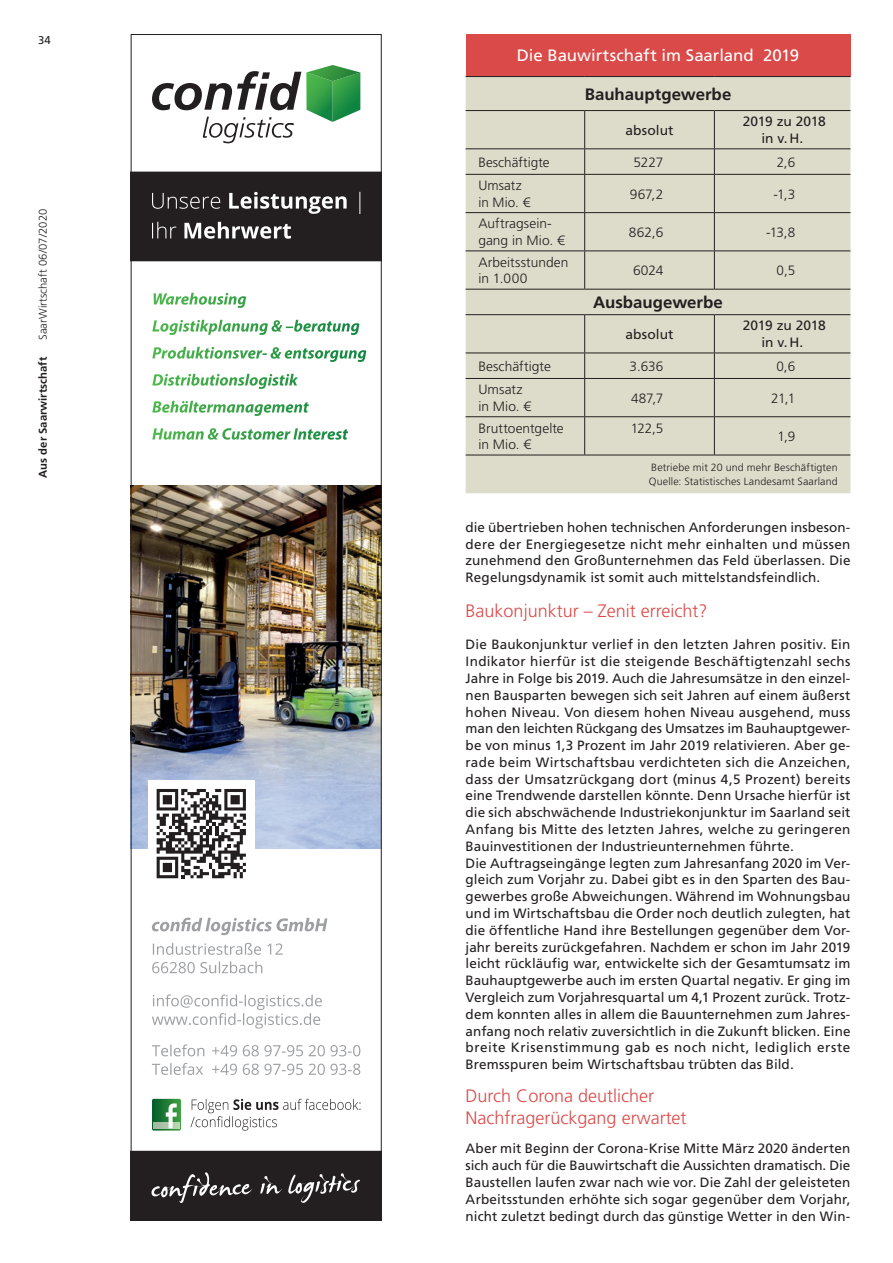
<style>
.page{position:relative;width:893px;height:1263px;background:#fff}
.page>*{position:absolute;margin:0;border:0;box-sizing:border-box;transform-origin:0 0}
.t1{font:300 18px/21.8px "Frutiger LT";color:#da4a49}
.t2{font:16.5px "Frutiger LT";letter-spacing:-.005em;color:#fff}
.t3{font:700 16.5px "Frutiger LT";color:#231f20}
.t4{font:13.5px/16.8px "Frutiger LT";letter-spacing:.01em;color:#231f20;text-align:justify}
.t5{font:300 13.5px/16.8px "Frutiger LT";letter-spacing:.005em;color:#231f20}
.t6{font:13.5px/16.8px "Frutiger LT";letter-spacing:-.015em;color:#231f20;text-align:center}
.t7{font:300 11.25px "Frutiger LT";color:#231f20}
.t8{font:700 11.25px "Frutiger LT";color:#231f20}
.t9{font:11.25px "Frutiger LT";color:#231f20}
.t10{font:300 10.5px/13.5px "Frutiger LT";letter-spacing:.01em;color:#231f20}
</style>
<div class="page">
<svg style="left:152px;top:65px;width:208px;height:78px"></svg>
<svg style="left:154px;top:293px;width:92px;height:15px"></svg>
<svg style="left:152px;top:320px;width:207px;height:15px"></svg>
<svg style="left:152px;top:347px;width:214px;height:15px"></svg>
<svg style="left:152px;top:374px;width:146px;height:15px"></svg>
<svg style="left:152px;top:401px;width:157px;height:15px"></svg>
<svg style="left:152px;top:428px;width:196px;height:12px"></svg>
<svg style="left:133px;top:172px;width:247px;height:89px;background:#353132"></svg>
<img style="left:133px;top:486px;width:247px;height:362px">
<svg style="left:152px;top:994px;width:170px;height:34px"></svg>
<svg style="left:152px;top:943px;width:131px;height:30px"></svg>
<svg style="left:152px;top:917px;width:175px;height:18px"></svg>
<svg style="left:152px;top:1063px;width:51px;height:12px"></svg>
<svg style="left:152px;top:1044px;width:52px;height:12px"></svg>
<svg style="left:212px;top:1063px;width:148px;height:12px"></svg>
<svg style="left:212px;top:1045px;width:148px;height:11px"></svg>
<div style="left:148px;top:780px;width:106px;height:107px;background:#fff"></div>
<svg style="left:157px;top:789px;width:89px;height:89px"></svg>
<svg style="left:133px;top:1151px;width:247px;height:67px;background:#312d2e"></svg>
<svg style="left:190px;top:1099px;width:170px;height:31px"></svg>
<svg style="left:152px;top:1099px;width:29px;height:31px"></svg>
<div style="left:466px;top:34px;width:384px;height:43px;background:#da4a49"></div>
<div style="left:466px;top:77px;width:384px;height:416px;background:#dddbca"></div>
<hr style="left:466px;top:76px;width:119px;height:1px;background:#231f20">
<hr style="left:585px;top:76px;width:129px;height:1px;background:#231f20">
<hr style="left:714px;top:76px;width:136px;height:1px;background:#231f20">
<hr style="left:466px;top:110px;width:119px;height:1px;background:#231f20">
<hr style="left:585px;top:110px;width:129px;height:1px;background:#231f20">
<hr style="left:714px;top:110px;width:136px;height:1px;background:#231f20">
<hr style="left:466px;top:148px;width:119px;height:1px;background:#231f20">
<hr style="left:585px;top:148px;width:129px;height:1px;background:#231f20">
<hr style="left:714px;top:148px;width:136px;height:1px;background:#231f20">
<hr style="left:466px;top:174px;width:119px;height:1px;background:#231f20">
<hr style="left:585px;top:174px;width:129px;height:1px;background:#231f20">
<hr style="left:714px;top:174px;width:136px;height:1px;background:#231f20">
<hr style="left:466px;top:212px;width:119px;height:1px;background:#231f20">
<hr style="left:585px;top:212px;width:129px;height:1px;background:#231f20">
<hr style="left:714px;top:212px;width:136px;height:1px;background:#231f20">
<hr style="left:466px;top:250px;width:119px;height:1px;background:#231f20">
<hr style="left:585px;top:250px;width:129px;height:1px;background:#231f20">
<hr style="left:714px;top:250px;width:136px;height:1px;background:#231f20">
<hr style="left:466px;top:289px;width:119px;height:1px;background:#231f20">
<hr style="left:585px;top:289px;width:129px;height:1px;background:#231f20">
<hr style="left:714px;top:289px;width:136px;height:1px;background:#231f20">
<hr style="left:466px;top:314px;width:119px;height:1px;background:#231f20">
<hr style="left:585px;top:314px;width:129px;height:1px;background:#231f20">
<hr style="left:714px;top:314px;width:136px;height:1px;background:#231f20">
<hr style="left:466px;top:353px;width:119px;height:1px;background:#231f20">
<hr style="left:585px;top:353px;width:129px;height:1px;background:#231f20">
<hr style="left:714px;top:353px;width:136px;height:1px;background:#231f20">
<hr style="left:466px;top:378px;width:119px;height:1px;background:#231f20">
<hr style="left:585px;top:378px;width:129px;height:1px;background:#231f20">
<hr style="left:714px;top:378px;width:136px;height:1px;background:#231f20">
<hr style="left:466px;top:416px;width:119px;height:1px;background:#231f20">
<hr style="left:585px;top:416px;width:129px;height:1px;background:#231f20">
<hr style="left:714px;top:416px;width:136px;height:1px;background:#231f20">
<hr style="left:714px;top:111px;width:1px;height:37px;background:#231f20">
<svg style="left:714px;top:149px;width:1px;height:25px"></svg>
<hr style="left:714px;top:175px;width:1px;height:37px;background:#231f20">
<hr style="left:714px;top:213px;width:1px;height:37px;background:#231f20">
<hr style="left:714px;top:251px;width:1px;height:38px;background:#231f20">
<hr style="left:714px;top:315px;width:1px;height:38px;background:#231f20">
<svg style="left:714px;top:353px;width:1px;height:25px"></svg>
<hr style="left:714px;top:379px;width:1px;height:37px;background:#231f20">
<hr style="left:714px;top:417px;width:1px;height:38px;background:#231f20">
<hr style="left:584px;top:111px;width:1px;height:37px;background:#231f20">
<svg style="left:584px;top:149px;width:1px;height:25px"></svg>
<hr style="left:584px;top:175px;width:1px;height:37px;background:#231f20">
<hr style="left:584px;top:213px;width:1px;height:37px;background:#231f20">
<hr style="left:584px;top:251px;width:1px;height:38px;background:#231f20">
<hr style="left:584px;top:315px;width:1px;height:38px;background:#231f20">
<svg style="left:584px;top:353px;width:1px;height:25px"></svg>
<hr style="left:584px;top:379px;width:1px;height:37px;background:#231f20">
<hr style="left:584px;top:417px;width:1px;height:38px;background:#231f20">
<hr style="left:466px;top:455px;width:119px;height:1px;background:#231f20">
<hr style="left:585px;top:455px;width:129px;height:1px;background:#231f20">
<hr style="left:714px;top:455px;width:136px;height:1px;background:#231f20">
<p class="t9" style="left:38px;top:34px;width:14px">34</p>
<p class="t7" style="left:37px;top:340px;width:133px;rotate:-90deg">SaarWirtschaft 06/07/2020</p>
<p class="t8" style="left:36px;top:478px;width:122px;rotate:-90deg">Aus der Saarwirtschaft</p>
<p class="t2" style="left:517px;top:46px;width:284px">Die Bauwirtschaft im Saarland 2019</p>
<p class="t3" style="left:585px;top:84px;width:148px">Bauhauptgewerbe</p>
<p class="t4" style="left:625px;top:122px;width:50px">absolut</p>
<p class="t6" style="left:743px;top:113px;width:84px">2019 zu 2018 in v.H.</p>
<p class="t5" style="left:478px;top:154px;width:73px">Beschäftigte</p>
<p class="t5" style="left:633px;top:154px;width:32px">5227</p>
<p class="t5" style="left:777px;top:154px;width:20px">2,6</p>
<p class="t5" style="left:478px;top:177px;width:53px">Umsatz in Mio. €</p>
<p class="t5" style="left:630px;top:186px;width:35px">967,2</p>
<p class="t5" style="left:773px;top:186px;width:23px">-1,3</p>
<p class="t5" style="left:478px;top:216px;width:88px">Auftragsein&shy;gang in Mio. €</p>
<p class="t5" style="left:629px;top:224px;width:36px">862,6</p>
<p class="t5" style="left:766px;top:224px;width:31px">-13,8</p>
<p class="t5" style="left:478px;top:254px;width:92px">Arbeitsstunden in 1.000</p>
<p class="t5" style="left:633px;top:262px;width:32px">6024</p>
<p class="t5" style="left:777px;top:262px;width:20px">0,5</p>
<p class="t3" style="left:593px;top:293px;width:131px">Ausbaugewerbe</p>
<p class="t4" style="left:625px;top:326px;width:50px">absolut</p>
<p class="t6" style="left:743px;top:317px;width:84px">2019 zu 2018 in v.H.</p>
<p class="t5" style="left:478px;top:358px;width:74px">Beschäftigte</p>
<p class="t5" style="left:630px;top:358px;width:35px">3.636</p>
<p class="t5" style="left:776px;top:358px;width:20px">0,6</p>
<p class="t5" style="left:478px;top:381px;width:54px">Umsatz in Mio. €</p>
<p class="t5" style="left:631px;top:390px;width:34px">487,7</p>
<p class="t5" style="left:771px;top:390px;width:25px">21,1</p>
<p class="t5" style="left:478px;top:420px;width:87px">Bruttoentgelte in Mio. €</p>
<p class="t5" style="left:631px;top:420px;width:34px">122,5</p>
<p class="t5" style="left:777px;top:428px;width:19px">1,9</p>
<p class="t10" style="left:649px;top:461px;width:190px">Betriebe mit 20 und mehr Beschäftigten<br>Quelle: Statistisches Landesamt Saarland</p>
<p class="t4" style="left:466px;top:519px;width:386px">die übertrieben hohen technischen Anforderungen insbeson&shy;dere der Energiegesetze nicht mehr einhalten und müssen zunehmend den Großunternehmen das Feld überlassen. Die Regelungsdynamik ist somit auch mittelstandsfeindlich.</p>
<h1 class="t1" style="left:466px;top:600px;width:243px">Baukonjunktur – Zenit erreicht?</h1>
<p class="t4" style="left:466px;top:636px;width:386px;text-align:left">Die Baukonjunktur verlief in den letzten Jahren positiv. Ein Indikator hierfür ist die steigende Beschäftigtenzahl sechs Jahre in Folge bis 2019. Auch die Jahresumsätze in den einzel&shy;nen Bausparten bewegen sich seit Jahren auf einem äußerst hohen Niveau. Von diesem hohen Niveau ausgehend, muss man den leichten Rückgang des Umsatzes im Bauhauptgewer&shy;be von minus 1,3 Prozent im Jahr 2019 relativieren. Aber ge&shy;rade beim Wirtschaftsbau verdichteten sich die Anzeichen, dass der Umsatzrückgang dort (minus 4,5 Prozent) bereits eine Trendwende darstellen könnte. Denn Ursache hierfür ist die sich abschwächende Industriekonjunktur im Saarland seit Anfang bis Mitte des letzten Jahres, welche zu geringeren Bauinvestitionen der Industrieunternehmen führte.<br>Die Auftragseingänge legten zum Jahresanfang 2020 im Ver&shy;gleich zum Vorjahr zu. Dabei gibt es in den Sparten des Bau&shy;gewerbes große Abweichungen. Während im Wohnungsbau und im Wirtschaftsbau die Order noch deutlich zulegten, hat die öffentliche Hand ihre Bestellungen gegenüber dem Vor&shy;jahr bereits zurückgefahren. Nachdem er schon im Jahr 2019 leicht rückläufig war, entwickelte sich der Gesamtumsatz im Bauhauptgewerbe auch im ersten Quartal negativ. Er ging im Vergleich zum Vorjahresquartal um 4,1 Prozent zurück. Trotz&shy;dem konnten alles in allem die Bauunternehmen zum Jahres&shy;anfang noch relativ zuversichtlich in die Zukunft blicken. Eine breite Krisenstimmung gab es noch nicht, lediglich erste Bremsspuren beim Wirtschaftsbau trübten das Bild.</p>
<h1 class="t1" style="left:466px;top:1085px;width:223px">Durch Corona deutlicher<br>Nachfragerückgang erwartet</h1>
<p class="t4" style="left:466px;top:1140px;width:386px">Aber mit Beginn der Corona-Krise Mitte März 2020 änderten sich auch für die Bauwirtschaft die Aussichten dramatisch. Die Baustellen laufen zwar nach wie vor. Die Zahl der geleisteten Arbeitsstunden erhöhte sich sogar gegenüber dem Vorjahr, nicht zuletzt bedingt durch das günstige Wetter in den Win-</p>
</div>
